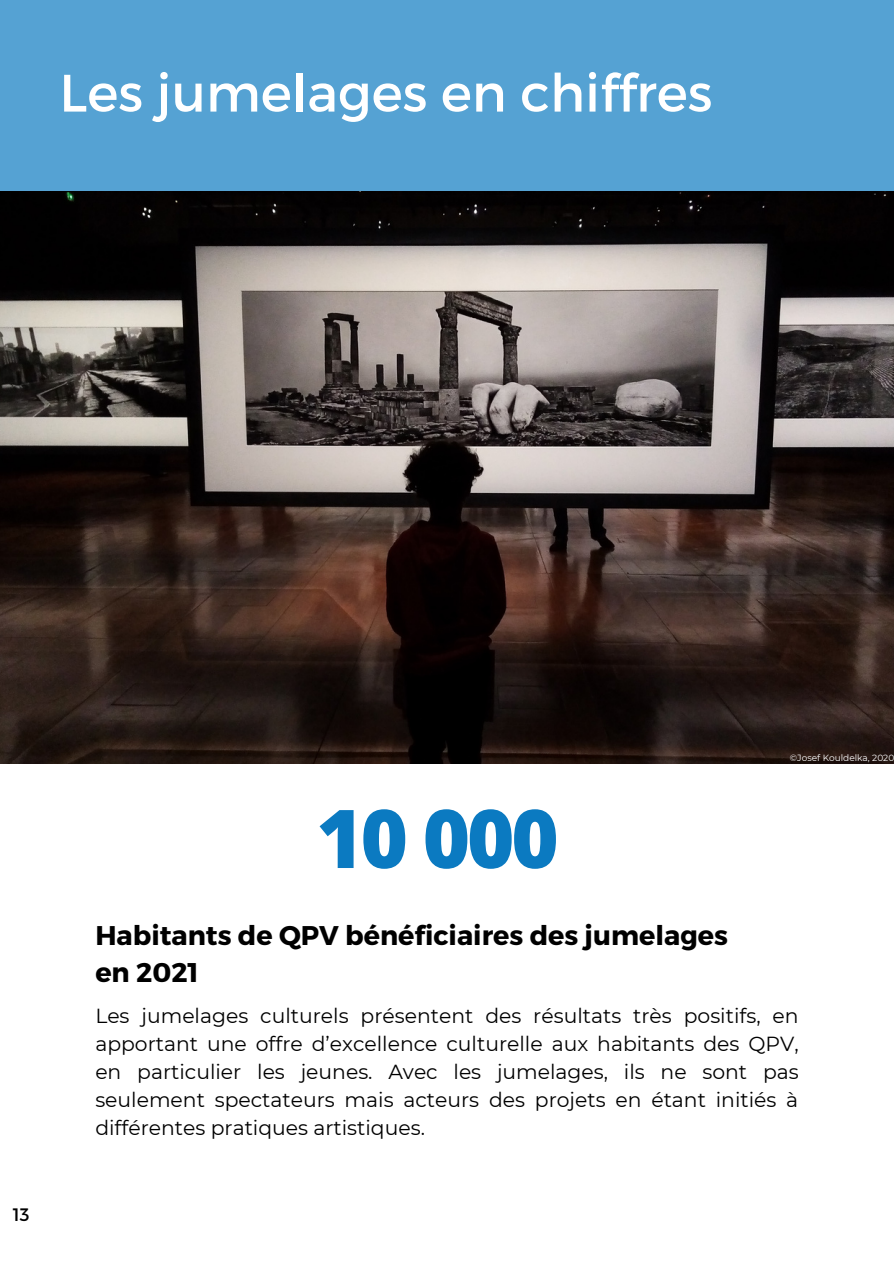
<style>
.page{position:relative;width:894px;height:1264px;background:#fff}
.page>*{position:absolute;margin:0;border:0;box-sizing:border-box;transform-origin:0 0}
.t1{font:800 81.15px "Open Sans";color:#0b7ac1}
.t2{font:52.5px "Montserrat";color:#fff}
.t3{font:700 27px "Montserrat";color:#000}
.t4{font:20.4px/28.2px "Montserrat";color:#000;text-align:justify}
.t5{font:18px "Montserrat";color:#000}
.t6{font:9px "Montserrat";color:#fff}
</style>
<div class="page">
<div style="left:0;top:0;width:893px;height:198px;background:#55a2d3"></div>
<img style="left:0;top:192px;width:893px;height:571px">
<p class="t2" style="left:59px;top:59px;width:654px">Les jumelages en chiffres</p>
<p class="t5" style="left:13px;top:1202px;width:18px">13</p>
<p class="t1" style="left:316px;top:781px;width:244px">10 000</p>
<p class="t3" style="left:95px;top:917px;width:634px">Habitants de QPV bénéficiaires des jumelages</p>
<p class="t3" style="left:95px;top:955px;width:105px">en 2021</p>
<p class="t6" style="left:789px;top:752px;width:106px">©Josef Kouldelka, 2020</p>
<p class="t4" style="left:95px;top:1001px;width:704px">Les jumelages culturels présentent des résultats très positifs, en apportant une offre d’excellence culturelle aux habitants des QPV, en particulier les jeunes. Avec les jumelages, ils ne sont pas seulement spectateurs mais acteurs des projets en étant initiés à différentes pratiques artistiques.</p>
</div>
